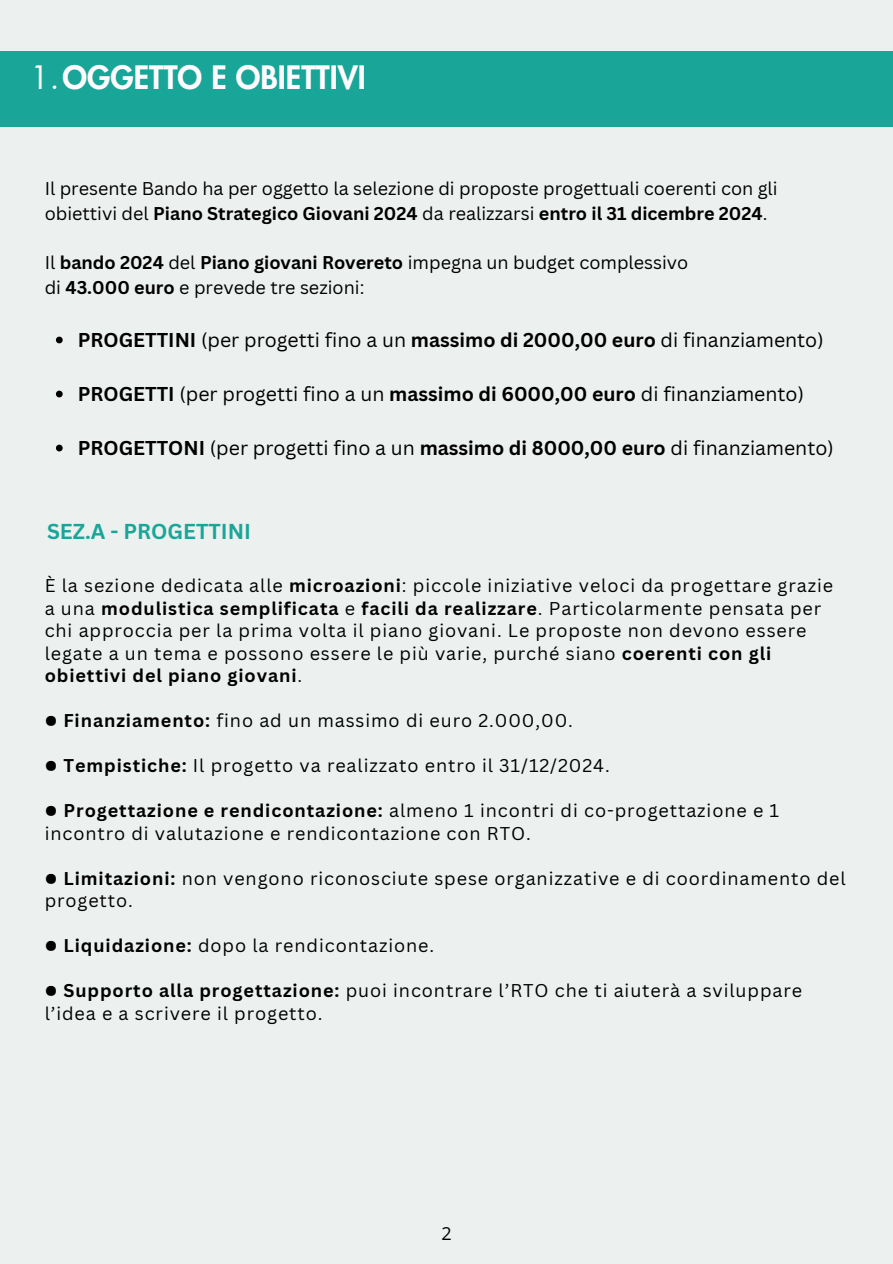
<style>
.page{position:relative;width:893px;height:1264px;background:#fff}
.page>*{position:absolute;margin:0;border:0;box-sizing:border-box;transform-origin:0 0}
.t1{font:800 31.5px "Futura LT Pro";color:#fffbfd}
.t2{font:700 21px "Canva Sans";color:#19a699}
.t3{font:19.5px "Canva Sans";color:#000}
.t4{font:18px/22.5px "Canva Sans";letter-spacing:.05em;color:#000}
.t5{font:18px/24.8px "Canva Sans";color:#000}
.t6{font:18px "Open Sans";color:#000}
.s1{font-weight:400}
.s2{font-weight:700}
</style>
<div class="page">
<div style="left:0;top:0;width:892px;height:1263px;background:#ecf0ee"></div>
<div style="left:0;top:52px;width:892px;height:75px;background:#19a699"></div>
<svg style="left:56px;top:336px;width:7px;height:7px"></svg>
<svg style="left:56px;top:390px;width:7px;height:7px"></svg>
<svg style="left:56px;top:444px;width:7px;height:7px"></svg>
<p class="t1" style="left:30px;top:63px;width:337px"><span class="s1">1.</span>OGGETTO E OBIETTIVI</p>
<h1 class="t5" style="left:45px;top:175px;width:734px">Il presente Bando ha per oggetto la selezione di proposte progettuali coerenti con gli obiettivi del <span class="s2">Piano Strategico Giovani 2024</span> da realizzarsi <span class="s2">entro il 31 dicembre 2024</span>.</h1>
<h1 class="t5" style="left:45px;top:250px;width:645px">Il <span class="s2">bando 2024</span> del <span class="s2">Piano giovani Rovereto</span> impegna un budget complessivo di <span class="s2">43.000 euro</span> e prevede tre sezioni:</h1>
<p class="t3" style="left:78px;top:326px;width:747px"><span class="s2">PROGETTINI</span> (per progetti fino a un <span class="s2">massimo di 2000,00 euro</span> di finanziamento)</p>
<p class="t3" style="left:78px;top:380px;width:727px"><span class="s2">PROGETTI</span> (per progetti fino a un <span class="s2">massimo di 6000,00 euro</span> di finanziamento)</p>
<p class="t3" style="left:78px;top:434px;width:757px"><span class="s2">PROGETTONI</span> (per progetti fino a un <span class="s2">massimo di 8000,00 euro</span> di finanziamento)</p>
<h1 class="t2" style="left:47px;top:516px;width:205px">SEZ.A - PROGETTINI</h1>
<p class="t4" style="left:45px;top:574px;width:790px">È la sezione dedicata alle <span class="s2">microazioni</span>: piccole iniziative veloci da progettare grazie a una <span class="s2">modulistica semplificata</span> e <span class="s2">facili da realizzare</span>. Particolarmente pensata per chi approccia per la prima volta il piano giovani. Le proposte non devono essere legate a un tema e possono essere le più varie, purché siano <span class="s2">coerenti con gli obiettivi del piano giovani</span>.</p>
<h1 class="t4" style="left:45px;top:709px;width:529px">● <span class="s2">Finanziamento:</span> fino ad un massimo di euro 2.000,00.</h1>
<h1 class="t4" style="left:45px;top:754px;width:566px">● <span class="s2">Tempistiche:</span> Il progetto va realizzato entro il 31/12/2024.</h1>
<h1 class="t4" style="left:45px;top:799px;width:736px">● <span class="s2">Progettazione e rendicontazione:</span> almeno 1 incontri di co-progettazione e 1 incontro di valutazione e rendicontazione con RTO.</h1>
<h1 class="t4" style="left:45px;top:866px;width:802px">● <span class="s2">Limitazioni:</span> non vengono riconosciute spese organizzative e di coordinamento del progetto.</h1>
<h1 class="t4" style="left:45px;top:934px;width:391px">● <span class="s2">Liquidazione:</span> dopo la rendicontazione.</h1>
<h1 class="t4" style="left:45px;top:979px;width:759px">● <span class="s2">Supporto alla progettazione:</span> puoi incontrare l’RTO che ti aiuterà a sviluppare l’idea e a scrivere il progetto.</h1>
<p class="t6" style="left:441px;top:1220px;width:12px">2</p>
</div>
